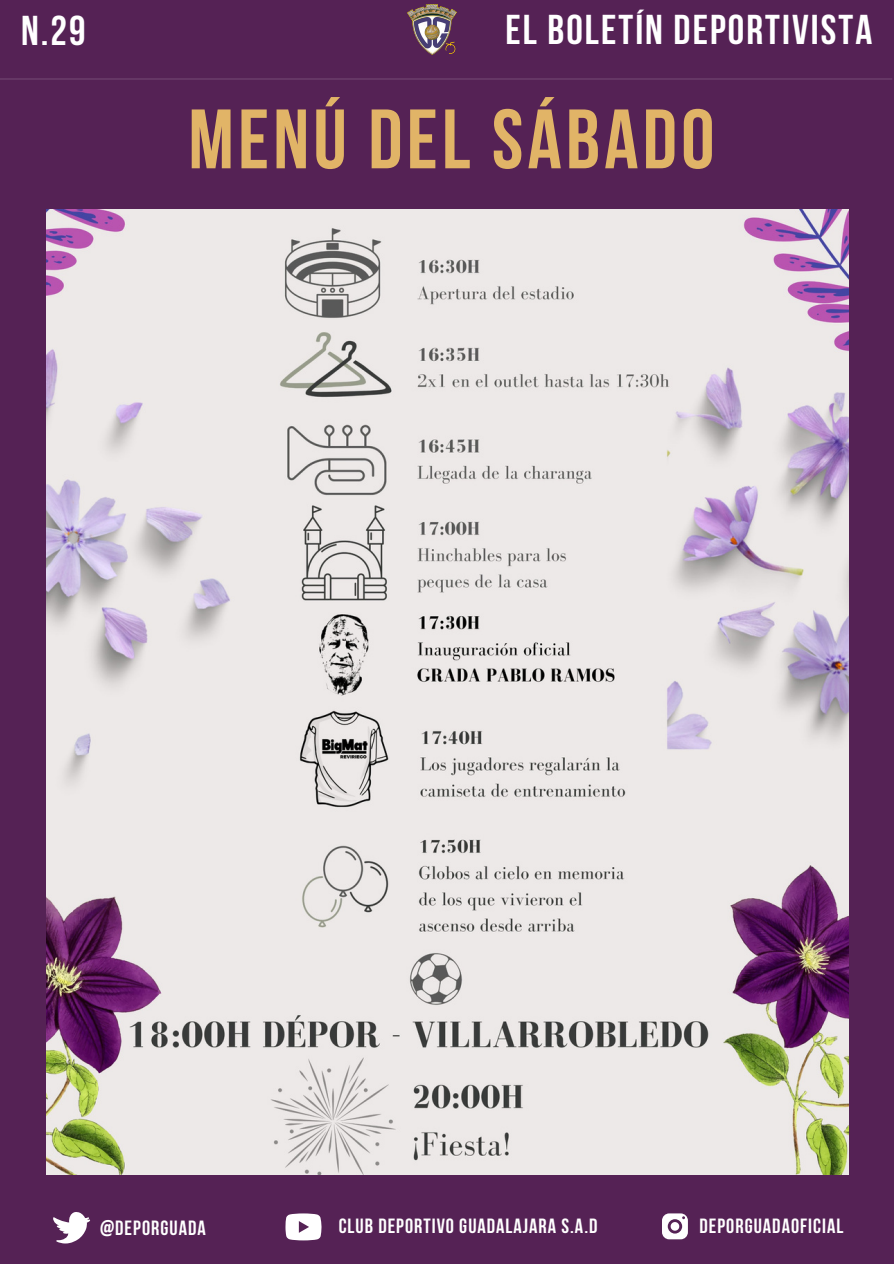
<style>
.page{position:relative;width:894px;height:1264px;background:#fff}
.page>*{position:absolute;margin:0;border:0;box-sizing:border-box;transform-origin:0 0}
.t1{font:700 84px "Bebas Neue";letter-spacing:.05em;color:#e1b467}
.t2{font:700 41.55px "Bebas Neue";letter-spacing:.05em;color:#fff}
.t3{font:700 20.55px "Bebas Neue";letter-spacing:.05em;color:#fff}
</style>
<div class="page">
<div style="left:0;top:0;width:893px;height:1263px;background:#525"></div>
<hr style="left:0;top:78px;width:891px;height:2px;background:#fff">
<svg style="left:53px;top:1212px;width:37px;height:31px"></svg>
<svg style="left:285px;top:1213px;width:36px;height:27px"></svg>
<svg style="left:662px;top:1213px;width:25px;height:26px"></svg>
<img style="left:407px;top:4px;width:49px;height:51px">
<img style="left:47px;top:209px;width:800px;height:965px">
<p class="t2" style="left:21px;top:14px;width:66px">N.29</p>
<p class="t2" style="left:505px;top:13px;width:368px">EL BOLETÍN DEPORTIVISTA</p>
<p class="t1" style="left:188px;top:105px;width:527px">MENÚ DEL SÁBADO</p>
<p class="t3" style="left:100px;top:1219px;width:107px">@DEPORGUADA</p>
<p class="t3" style="left:338px;top:1217px;width:260px">CLUB DEPORTIVO GUADALAJARA S.A.D</p>
<p class="t3" style="left:699px;top:1217px;width:145px">DEPORGUADAOFICIAL</p>
</div>
